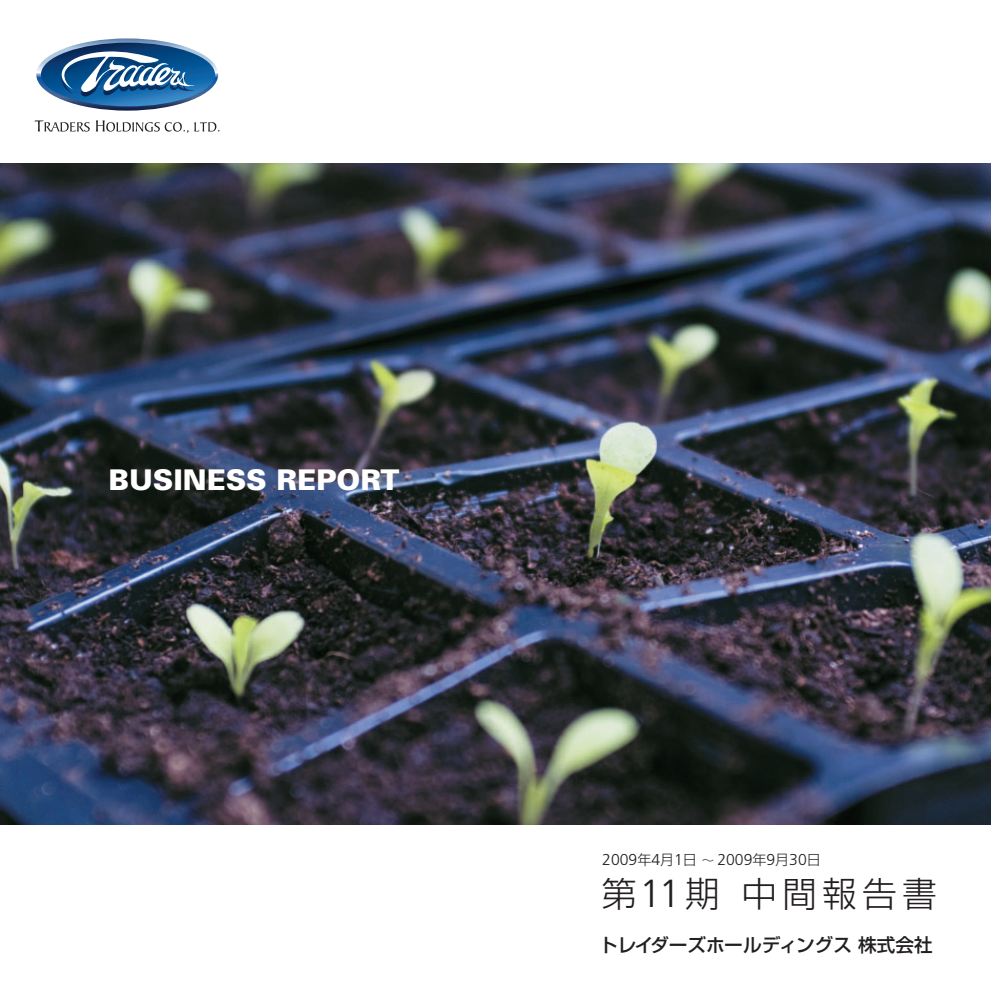
<style>
.page{position:relative;width:991px;height:991px;background:#fff}
.page>*{position:absolute;margin:0;border:0;box-sizing:border-box;transform-origin:0 0}
.t1{font:300 34.82px "Shin Go";letter-spacing:.15em;color:#231f20}
.t2{font:900 28.53px "Univers";color:#fff}
.t3{font:500 18.55px "Shin Go";color:#231f20}
.t4{font:300 15.75px "Frutiger";color:#231f20}
.s1{font-family:"Shin Go";font-size:14px}
.s2{font-family:"Shin Go";font-size:12.25px}
.s3{font-family:"Frutiger";font-size:39.2px}
</style>
<div class="page">
<img style="left:0;top:163px;width:990px;height:661px">
<svg style="left:36px;top:38px;width:182px;height:73px;background:#6883a8"></svg>
<svg style="left:41px;top:43px;width:174px;height:63px;background:#12528d"></svg>
<svg style="left:52px;top:51px;width:144px;height:50px"></svg>
<svg style="left:35px;top:120px;width:55px;height:12px"></svg>
<svg style="left:96px;top:120px;width:92px;height:13px"></svg>
<svg style="left:194px;top:122px;width:26px;height:10px"></svg>
<h2 class="t2" style="left:108px;top:469px;width:292px">BUSINESS REPORT</h2>
<p class="t4" style="left:602px;top:853px;width:220px">2009<span class="s1">年</span>4<span class="s1">月</span>1<span class="s1">日</span><span class="s2">～</span> 2009<span class="s1">年</span>9<span class="s1">月</span>30<span class="s1">日</span></p>
<h1 class="t1" style="left:602px;top:881px;width:336px">第<span class="s3">11</span>期 中間報告書</h1>
<p class="t3" style="left:599px;top:937px;width:335px">トレイダーズホールディングス株式会社</p>
</div>
